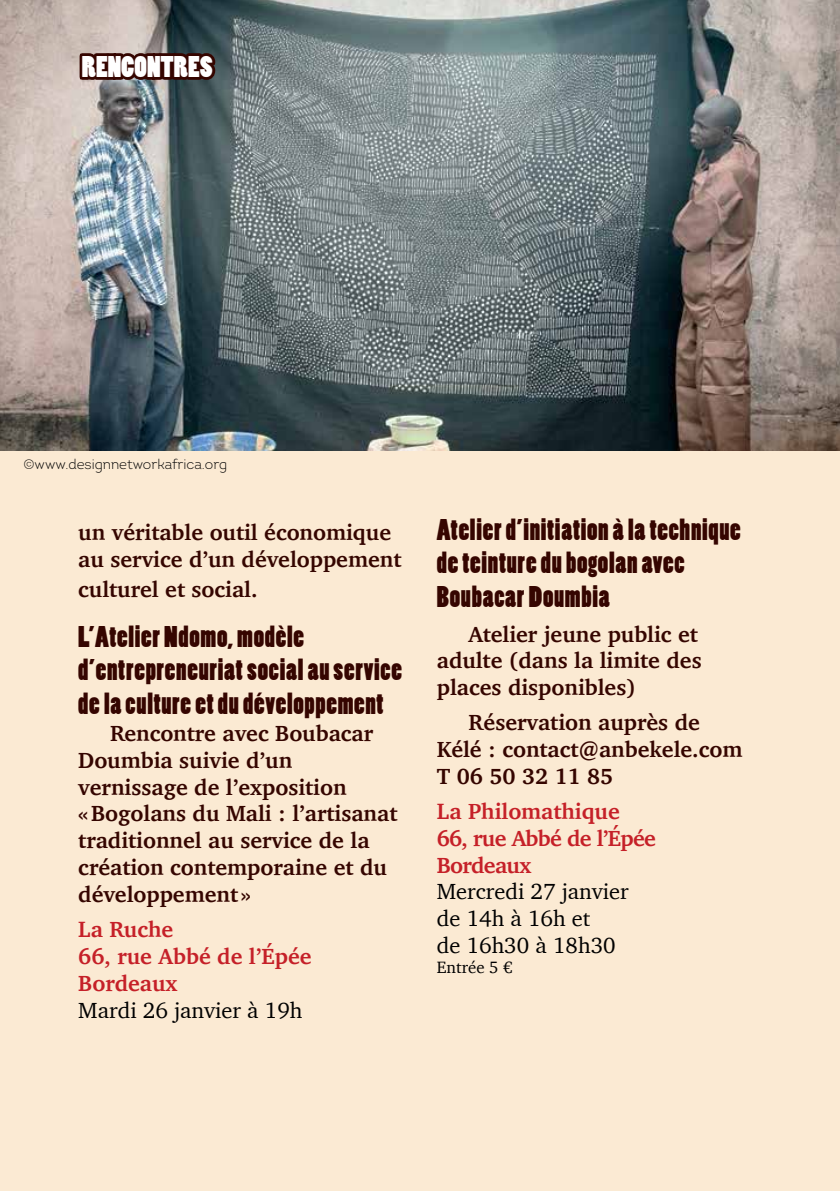
<style>
.page{position:relative;width:840px;height:1191px;background:#fff}
.page>*{position:absolute;margin:0;border:0;box-sizing:border-box;transform-origin:0 0}
.t1{font:28px/33.6px "Poplar Std";letter-spacing:.025em;color:#350500}
.t2{font:28px "Poplar Std";color:#fff}
.t3{font:700 22.4px/26.8px "Charter";color:#350500}
.t4{font:22.4px/26.8px "Charter";color:#000}
.t5{font:700 22.4px/26.8px "Charter";letter-spacing:-.03em;color:#c52028}
.t6{font:700 22.4px/26.8px "Charter";color:#c52028}
.t7{font:16.8px "Charter";color:#000}
.t8{font:300 14px "Intro";color:#000}
</style>
<div class="page">
<div style="left:0;top:0;width:839px;height:1191px;background:#fbead3"></div>
<img style="left:0;top:0;width:839px;height:451px">
<svg style="left:77px;top:0;width:141px;height:83px"></svg>
<p class="t2" style="left:82px;top:51px;width:132px">RENCONTRES</p>
<p class="t8" style="left:23px;top:455px;width:205px">©www.designnetworkafrica.org</p>
<p class="t3" style="left:78px;top:518px;width:324px">un véritable outil économique au service d’un développement</p>
<p class="t3" style="left:78px;top:576px;width:181px">culturel et social.</p>
<p class="t1" style="left:78px;top:621px;width:325px">L’Atelier Ndomo, modèle d’entrepreneuriat social au service de la culture et du développement</p>
<p class="t3" style="left:78px;top:719px;width:320px;text-indent:32px">Rencontre avec Boubacar<br>Doumbia suivie d’un vernissage de l’exposition «Bogolans du Mali : l’artisanat traditionnel au service de la création contemporaine et du développement »</p>
<p class="t6" style="left:78px;top:915px;width:235px">La Ruche<br>66, rue Abbé de l’Épée<br>Bordeaux</p>
<p class="t4" style="left:78px;top:996px;width:225px">Mardi 26 janvier à 19h</p>
<p class="t1" style="left:436px;top:514px;width:305px">Atelier d’initiation à la technique de teinture du bogolan avec<br>Boubacar Doumbia</p>
<p class="t3" style="left:436px;top:620px;width:266px;text-indent:32px">Atelier jeune public et adulte (dans la limite des places disponibles)</p>
<p class="t3" style="left:436px;top:709px;width:307px;text-indent:32px">Réservation auprès de<br>Kélé : contact@anbekele.com<br>T 06 50 32 11 85</p>
<p class="t5" style="left:436px;top:797px;width:220px">La Philomathique<br>66, rue Abbé de l’Épée<br>Bordeaux</p>
<p class="t4" style="left:436px;top:878px;width:193px">Mercredi 27 janvier de 14h à 16h et<br>de 16h30 à 18h30</p>
<p class="t7" style="left:436px;top:953px;width:77px">Entrée 5 €</p>
</div>
